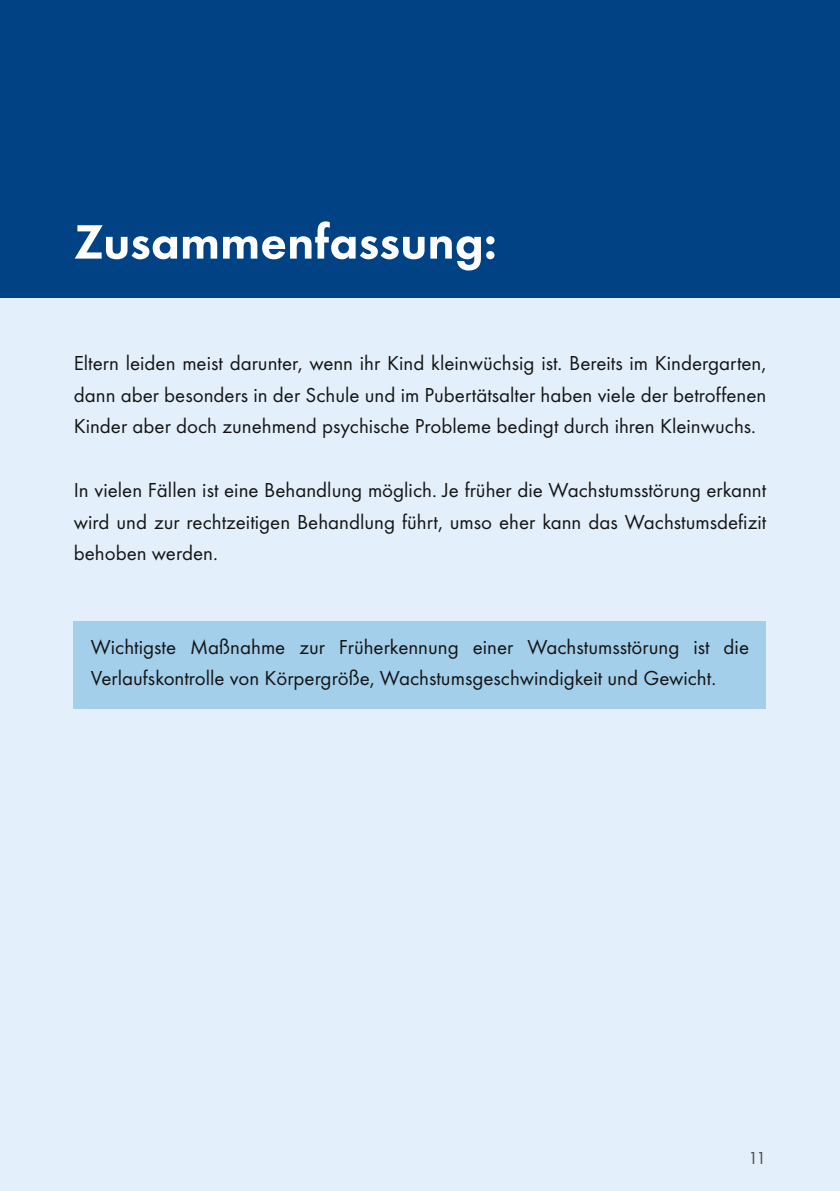
<style>
.page{position:relative;width:840px;height:1191px;background:#fff}
.page>*{position:absolute;margin:0;border:0;box-sizing:border-box;transform-origin:0 0}
.t1{font:800 50px "Futura EF";color:#fff}
.t2{font:21px/31.8px "Futura EF";color:#141414;text-align:justify}
.t3{font:18px "Futura EF";color:#4e4e4d}
</style>
<div class="page">
<div style="left:0;top:0;width:839px;height:1191px;background:#e3effa"></div>
<div style="left:0;top:0;width:839px;height:298px;background:#004284"></div>
<div style="left:74px;top:621px;width:691px;height:88px;background:#a3cfea"></div>
<h1 class="t1" style="left:74px;top:212px;width:424px">Zusammenfassung:</h1>
<p class="t2" style="left:74px;top:347px;width:693px">Eltern leiden meist darunter, wenn ihr Kind kleinwüchsig ist. Bereits im Kindergarten, dann aber besonders in der Schule und im Pubertätsalter haben viele der betroffenen Kinder aber doch zunehmend psychische Probleme bedingt durch ihren Kleinwuchs.</p>
<p class="t2" style="left:74px;top:474px;width:693px">In vielen Fällen ist eine Behandlung möglich. Je früher die Wachstumsstörung erkannt wird und zur rechtzeitigen Behandlung führt, umso eher kann das Wachstumsdefizit behoben werden.</p>
<p class="t2" style="left:91px;top:631px;width:659px;line-height:31px">Wichtigste Maßnahme zur Früherkennung einer Wachstumsstörung ist die<br>Verlaufskontrolle von Körpergröße, Wachstumsgeschwindigkeit und Gewicht.</p>
<p class="t3" style="left:747px;top:1147px;width:19px">11</p>
</div>
